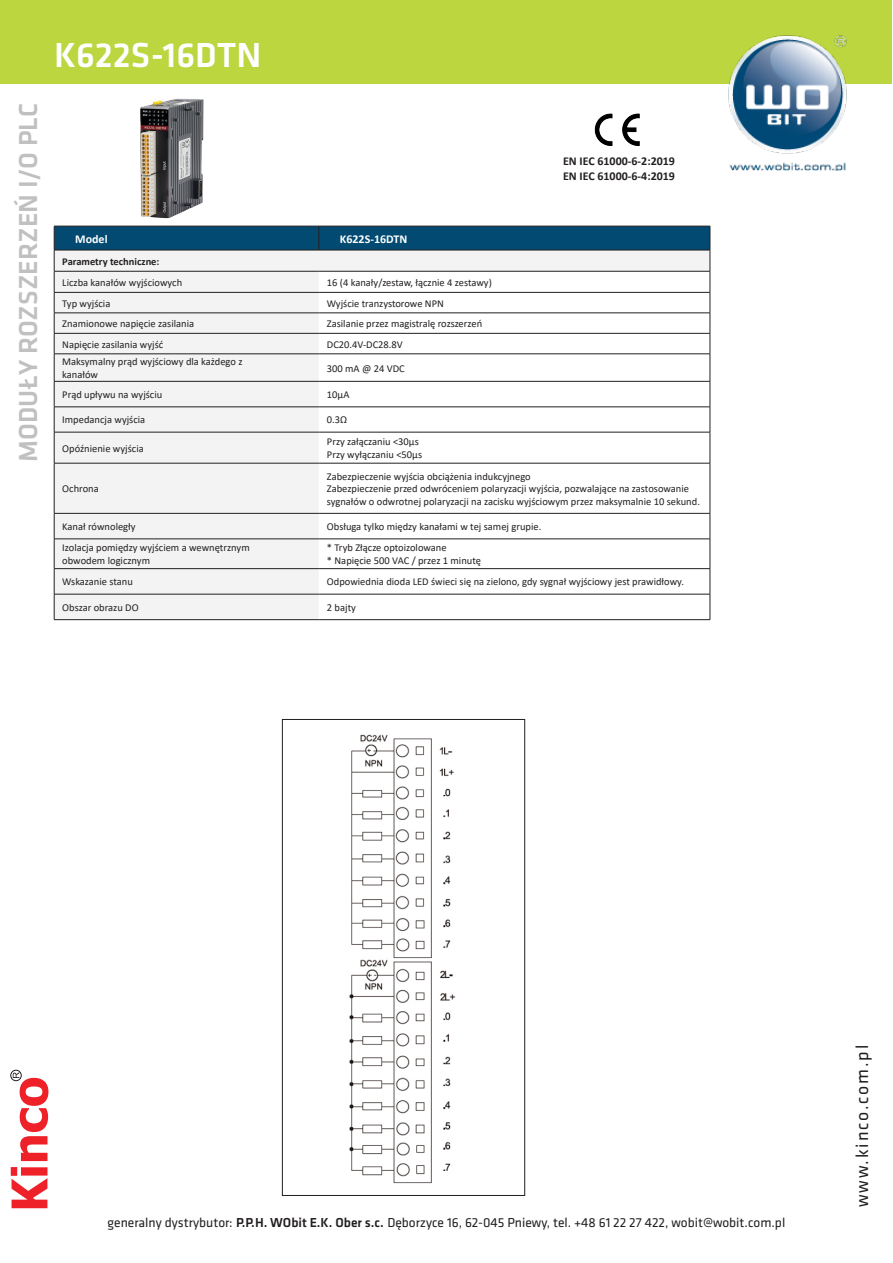
<style>
.page{position:relative;width:893px;height:1263px;background:#fff}
.page>*{position:absolute;margin:0;border:0;box-sizing:border-box;transform-origin:0 0}
.t1{font:500 36px "Klavika";color:#fff}
.t2{font:500 27px "Klavika";color:#c0c0c0}
.t3{font:18px "Klavika Regular TTF";letter-spacing:.1em;color:#231f20}
.t4{font:13.5px "Klavika";color:#231f20}
.Styl_akapitowy1{font:700 12px "Calibri";color:#231f20}
.nazwa{font:700 12px "Calibri";color:#fff}
.tabelka{font:10.5px/12.6px "Calibri";color:#231f20}
.tabelka-2{font:700 10.5px "Calibri";color:#231f20}
.s1{font-weight:500}
</style>
<div class="page">
<div style="left:11px;top:1070px;width:10px;height:11px;border:1px solid #231f20;border-radius:50%"></div>
<svg style="left:11px;top:1072px;width:37px;height:136px"></svg>
<div style="left:0;top:0;width:891px;height:84px;background:#bbd63f"></div>
<img style="left:728px;top:35px;width:119px;height:135px">
<svg style="left:55px;top:433px;width:655px;height:186px"></svg>
<svg style="left:54px;top:226px;width:657px;height:206px"></svg>
<hr style="left:54px;top:432px;width:265px;height:1px;background:#231f20">
<hr style="left:54px;top:432px;width:1px;height:31px;background:#231f20">
<hr style="left:319px;top:432px;width:391px;height:1px;background:#231f20">
<hr style="left:710px;top:432px;width:1px;height:31px;background:#231f20">
<hr style="left:54px;top:463px;width:265px;height:1px;background:#231f20">
<hr style="left:54px;top:463px;width:1px;height:50px;background:#231f20">
<hr style="left:319px;top:463px;width:391px;height:1px;background:#231f20">
<hr style="left:710px;top:463px;width:1px;height:50px;background:#231f20">
<hr style="left:54px;top:513px;width:265px;height:1px;background:#231f20">
<hr style="left:319px;top:513px;width:391px;height:1px;background:#231f20">
<hr style="left:54px;top:539px;width:265px;height:1px;background:#231f20">
<hr style="left:319px;top:539px;width:391px;height:1px;background:#231f20">
<hr style="left:54px;top:568px;width:265px;height:1px;background:#231f20">
<hr style="left:319px;top:568px;width:391px;height:1px;background:#231f20">
<hr style="left:54px;top:594px;width:265px;height:1px;background:#231f20">
<svg style="left:54px;top:513px;width:1px;height:106px"></svg>
<hr style="left:319px;top:594px;width:391px;height:1px;background:#231f20">
<svg style="left:710px;top:513px;width:1px;height:106px"></svg>
<hr style="left:54px;top:619px;width:265px;height:1px;background:#231f20">
<hr style="left:319px;top:619px;width:391px;height:1px;background:#231f20">
<img style="left:349px;top:734px;width:107px;height:450px">
<div style="left:282px;top:719px;width:243px;height:477px;border:1px solid #231f20"></div>
<img style="left:594px;top:113px;width:46px;height:33px">
<img style="left:140px;top:98px;width:64px;height:121px">
<h2 class="t2" style="left:14px;top:462px;width:361px;rotate:-90deg">MODUŁY ROZSZERZEŃ I/O PLC</h2>
<p class="t1" style="left:54px;top:35px;width:209px">K622S-16DTN</p>
<p class="nazwa" style="left:75px;top:230px;width:34px">Model</p>
<p class="nazwa" style="left:340px;top:230px;width:69px">K622S-16DTN</p>
<p class="tabelka-2" style="left:62px;top:254px;width:99px">Parametry techniczne:</p>
<p class="tabelka" style="left:62px;top:276px;width:121px">Liczba kanałów wyjściowych</p>
<p class="tabelka" style="left:327px;top:276px;width:166px">16 (4 kanały/zestaw, łącznie 4 zestawy)</p>
<p class="tabelka" style="left:62px;top:296px;width:50px">Typ wyjścia</p>
<p class="tabelka" style="left:327px;top:296px;width:119px">Wyjście tranzystorowe NPN</p>
<p class="tabelka" style="left:62px;top:317px;width:133px">Znamionowe napięcie zasilania</p>
<p class="tabelka" style="left:327px;top:317px;width:157px">Zasilanie przez magistralę rozszerzeń</p>
<p class="tabelka" style="left:62px;top:337px;width:103px">Napięcie zasilania wyjść</p>
<p class="tabelka" style="left:327px;top:337px;width:77px">DC20.4V-DC28.8V</p>
<p class="tabelka" style="left:62px;top:355px;width:182px">Maksymalny prąd wyjściowy dla każdego z</p>
<p class="tabelka" style="left:62px;top:368px;width:37px">kanałów</p>
<p class="tabelka" style="left:327px;top:361px;width:79px">300 mA @ 24 VDC</p>
<p class="tabelka" style="left:62px;top:388px;width:102px">Prąd upływu na wyjściu</p>
<p class="tabelka" style="left:327px;top:388px;width:24px">10µA</p>
<p class="tabelka" style="left:62px;top:413px;width:85px">Impedancja wyjścia</p>
<p class="tabelka" style="left:327px;top:413px;width:22px">0.3Ω</p>
<p class="tabelka" style="left:62px;top:441px;width:83px">Opóźnienie wyjścia</p>
<p class="tabelka" style="left:327px;top:435px;width:93px">Przy załączaniu &lt;30µs</p>
<p class="tabelka" style="left:327px;top:448px;width:97px">Przy wyłączaniu &lt;50µs</p>
<p class="Styl_akapitowy1" style="left:563px;top:153px;width:113px">EN IEC 61000-6-2:2019</p>
<p class="Styl_akapitowy1" style="left:563px;top:167px;width:113px">EN IEC 61000-6-4:2019</p>
<p class="tabelka" style="left:62px;top:482px;width:38px">Ochrona</p>
<p class="tabelka" style="left:327px;top:469px;width:205px">Zabezpieczenie wyjścia obciążenia indukcyjnego</p>
<p class="tabelka" style="left:327px;top:482px;width:375px">Zabezpieczenie przed odwróceniem polaryzacji wyjścia, pozwalające na zastosowanie sygnałów o odwrotnej polaryzacji na zacisku wyjściowym przez maksymalnie 10 sekund.</p>
<p class="tabelka" style="left:62px;top:520px;width:75px">Kanał równoległy</p>
<p class="tabelka" style="left:327px;top:520px;width:216px">Obsługa tylko między kanałami w tej samej grupie.</p>
<p class="tabelka" style="left:62px;top:541px;width:189px">Izolacja pomiędzy wyjściem a wewnętrznym</p>
<p class="tabelka" style="left:62px;top:554px;width:89px">obwodem logicznym</p>
<p class="tabelka" style="left:327px;top:541px;width:121px">* Tryb Złącze optoizolowane</p>
<p class="tabelka" style="left:327px;top:554px;width:156px">* Napięcie 500 VAC / przez 1 minutę</p>
<p class="tabelka" style="left:62px;top:575px;width:72px">Wskazanie stanu</p>
<p class="tabelka" style="left:327px;top:575px;width:359px">Odpowiednia dioda LED świeci się na zielono, gdy sygnał wyjściowy jest prawidłowy.</p>
<p class="tabelka" style="left:62px;top:601px;width:78px">Obszar obrazu DO</p>
<p class="tabelka" style="left:327px;top:601px;width:31px">2 bajty</p>
<p class="t4" style="left:108px;top:1215px;width:679px">generalny dystrybutor: <span class="s1">P.P.H. WObit E.K. Ober s.c.</span> Dęborzyce 16, 62-045 Pniewy, tel. +48 61 22 27 422, wobit@wobit.com.pl</p>
<h3 class="t3" style="left:850px;top:1207px;width:164px;rotate:-90deg">www.kinco.com.pl</h3>
</div>
